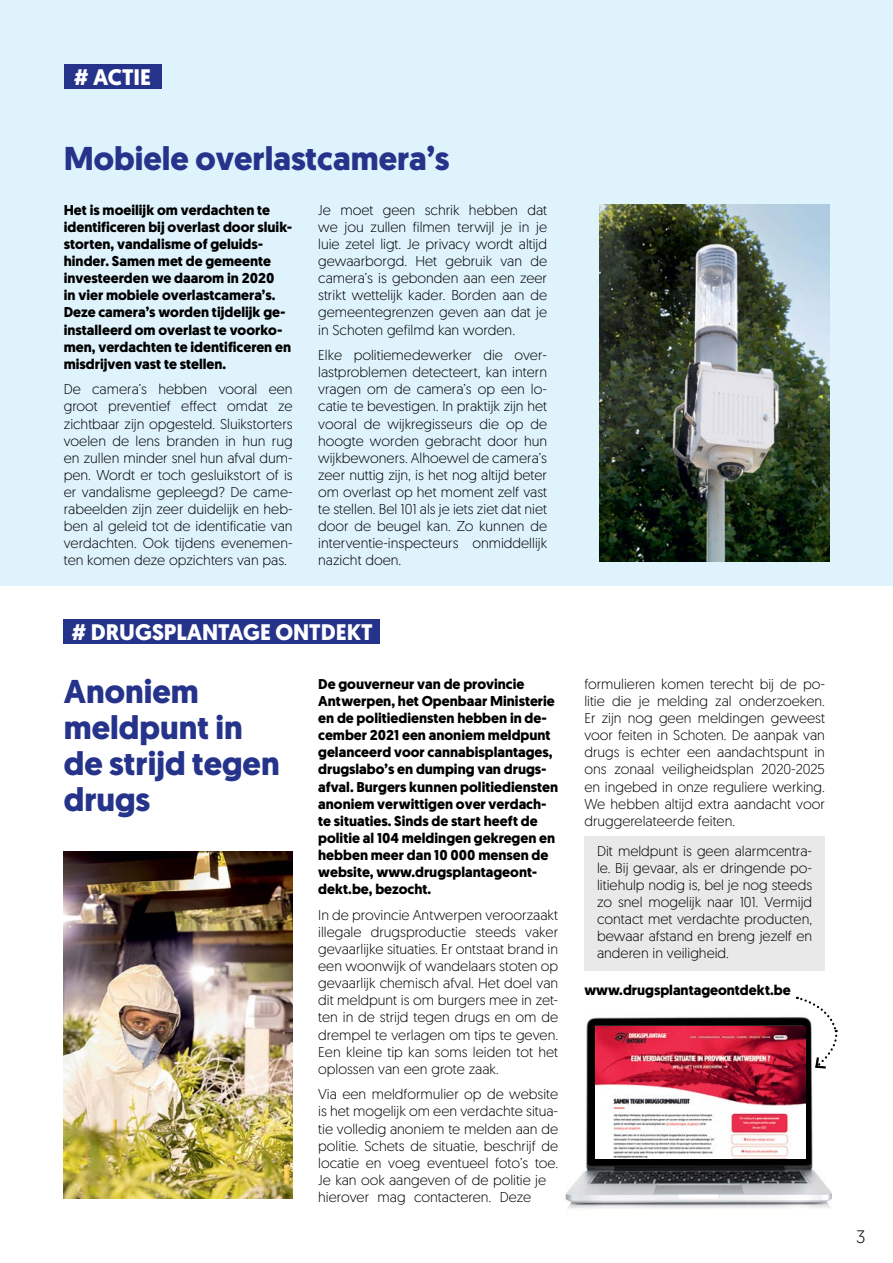
<style>
.page{position:relative;width:893px;height:1263px;background:#fff}
.page>*{position:absolute;margin:0;border:0;box-sizing:border-box;transform-origin:0 0}
.t1{font:700 33px/36px "Geomanist";color:#26338b}
.t2{font:700 22.5px "Geomanist";color:#fff}
.t3{font:300 18px "Geomanist";color:#000}
.t4{font:300 14.25px/17.1px "Geomanist";color:#000;text-align:justify}
.t5{font:700 14.25px/17.1px "Geomanist";color:#000}
</style>
<div class="page">
<div style="left:584px;top:836px;width:241px;height:135px;background:#e9e9ea"></div>
<img style="left:565px;top:996px;width:267px;height:213px">
<img style="left:595px;top:1026px;width:210px;height:132px">
<div style="left:0;top:0;width:893px;height:585px;background:#dff3fd"></div>
<div style="left:64px;top:64px;width:97px;height:25px;background:#26338b"></div>
<div style="left:64px;top:619px;width:316px;height:25px;background:#26338b"></div>
<img style="left:64px;top:852px;width:229px;height:346px">
<img style="left:600px;top:204px;width:229px;height:357px">
<svg style="left:797px;top:996px;width:41px;height:74px"></svg>
<h2 class="t2" style="left:74px;top:62px;width:79px"># ACTIE</h2>
<h1 class="t1" style="left:64px;top:140px;width:387px">Mobiele overlastcamera’s</h1>
<p class="t5" style="left:64px;top:201px;width:230px">Het is moeilijk om verdachten te identificeren bij overlast door sluik&shy;storten, vandalisme of geluids&shy;hinder. Samen met de gemeente investeerden we daarom in 2020<br>in vier mobiele overlastcamera’s.<br>Deze camera’s worden tijdelijk ge&shy;ïnstalleerd om overlast te voorko&shy;men, verdachten te identificeren en misdrijven vast te stellen.</p>
<p class="t4" style="left:64px;top:380px;width:230px">De camera’s hebben vooral een groot preventief effect omdat ze zichtbaar zijn opgesteld. Sluikstorters voelen de lens branden in hun rug en zullen minder snel hun afval dum&shy;pen. Wordt er toch gesluikstort of is er vandalisme gepleegd? De came&shy;rabeelden zijn zeer duidelijk en heb&shy;ben al geleid tot de identificatie van verdachten. Ook tijdens evenemen&shy;ten komen deze opzichters van pas.</p>
<p class="t4" style="left:318px;top:201px;width:230px">Je moet geen schrik hebben dat we jou zullen filmen terwijl je in je luie zetel ligt. Je privacy wordt altijd gewaarborgd. Het gebruik van de camera’s is gebonden aan een zeer strikt wettelijk kader. Borden aan de gemeentegrenzen geven aan dat je in Schoten gefilmd kan worden.</p>
<p class="t4" style="left:318px;top:346px;width:230px">Elke politiemedewerker die over&shy;lastproblemen detecteert, kan intern vragen om de camera’s op een lo&shy;catie te bevestigen. In praktijk zijn het vooral de wijkregisseurs die op de hoogte worden gebracht door hun wijkbewoners. Alhoewel de camera’s zeer nuttig zijn, is het nog altijd beter om overlast op het moment zelf vast te stellen. Bel 101 als je iets ziet dat niet door de beugel kan. Zo kunnen de interventie-inspecteurs onmiddellijk nazicht doen.</p>
<h2 class="t2" style="left:71px;top:617px;width:303px"># DRUGSPLANTAGE ONTDEKT</h2>
<h1 class="t1" style="left:64px;top:673px;width:217px">Anoniem meldpunt in de strijd tegen drugs</h1>
<p class="t5" style="left:318px;top:675px;width:241px">De gouverneur van de provincie Antwerpen, het Openbaar Ministerie en de politiediensten hebben in de&shy;cember 2021 een anoniem meldpunt gelanceerd voor cannabisplantages, drugslabo’s en dumping van drugs&shy;afval. Burgers kunnen politiediensten anoniem verwittigen over verdach&shy;te situaties. Sinds de start heeft de politie al 104 meldingen gekregen en hebben meer dan 10 000 mensen de website, www.drugsplantageont&shy;dekt.be, bezocht.</p>
<p class="t4" style="left:318px;top:906px;width:242px">In de provincie Antwerpen veroorzaakt illegale drugsproductie steeds vaker gevaarlijke situaties. Er ontstaat brand in een woonwijk of wandelaars stoten op gevaarlijk chemisch afval. Het doel van dit meldpunt is om burgers mee in zet&shy;ten in de strijd tegen drugs en om de drempel te verlagen om tips te geven.<br>Een kleine tip kan soms leiden tot het oplossen van een grote zaak.</p>
<p class="t4" style="left:318px;top:1085px;width:242px;text-align:left">Via een meldformulier op de website is het mogelijk om een verdachte situa&shy;tie volledig anoniem te melden aan de politie. Schets de situatie, beschrijf de locatie en voeg eventueel foto’s toe.<br>Je kan ook aangeven of de politie je hierover mag contacteren. Deze</p>
<p class="t4" style="left:584px;top:675px;width:242px">formulieren komen terecht bij de po&shy;litie die je melding zal onderzoeken.<br>Er zijn nog geen meldingen geweest voor feiten in Schoten. De aanpak van drugs is echter een aandachtspunt in ons zonaal veiligheidsplan 2020-2025 en ingebed in onze reguliere werking.<br>We hebben altijd extra aandacht voor druggerelateerde feiten.</p>
<p class="t4" style="left:597px;top:841px;width:217px">Dit meldpunt is geen alarmcentra&shy;le. Bij gevaar, als er dringende po&shy;litiehulp nodig is, bel je nog steeds zo snel mogelijk naar 101. Vermijd contact met verdachte producten, bewaar afstand en breng jezelf en anderen in veiligheid.</p>
<p class="t5" style="left:584px;top:982px;width:208px">www.drugsplantageontdekt.be</p>
<p class="t3" style="left:856px;top:1225px;width:11px">3</p>
</div>
